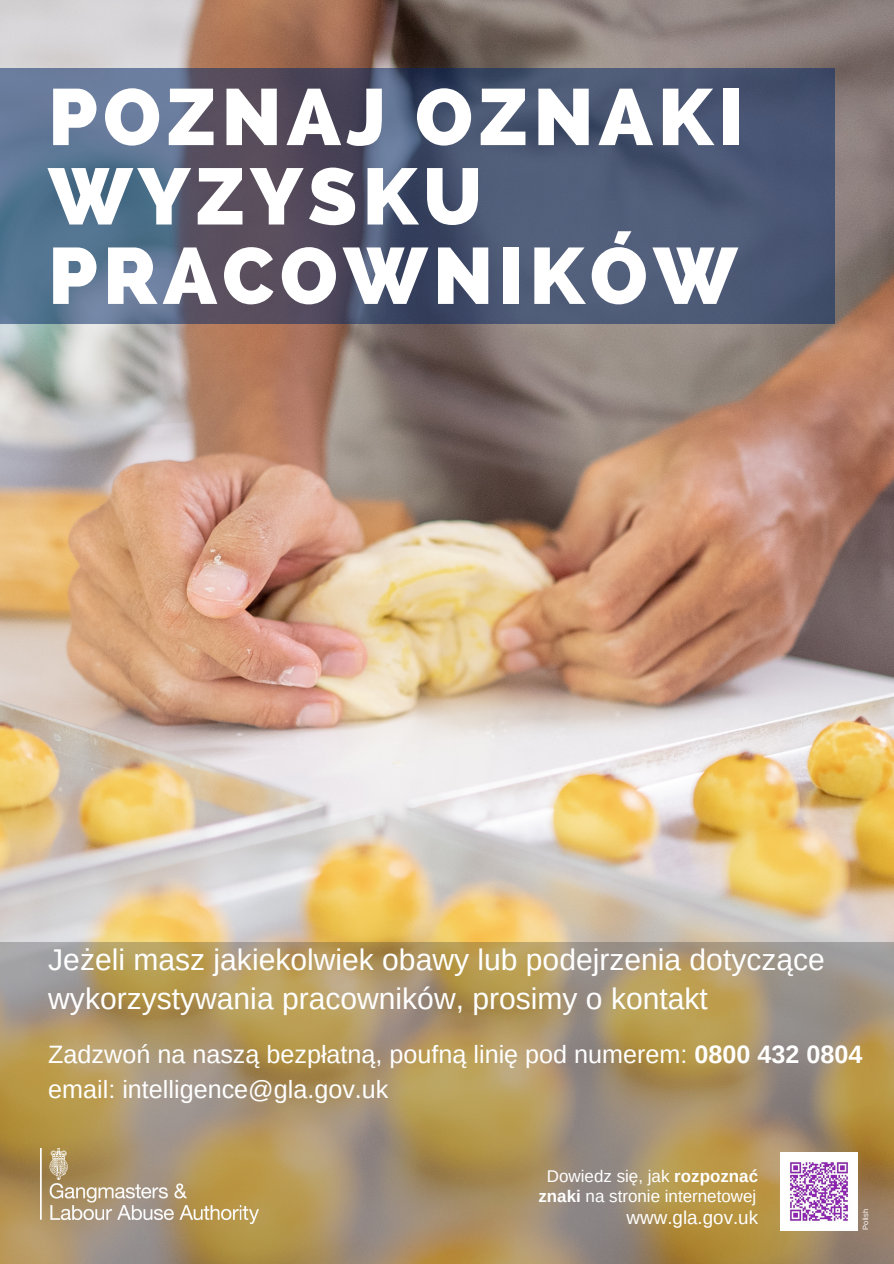
<style>
.page{position:relative;width:894px;height:1264px;background:#fff}
.page>*{position:absolute;margin:0;border:0;box-sizing:border-box;transform-origin:0 0}
.t1{font:800 79.5px/79.3px "Raleway";letter-spacing:.07em;color:#fff}
.t2{font:30px/38.8px "Arimo";color:#fff}
.t3{font:25.2px "Arimo";color:#fff}
.t4{font:18.75px "Arimo";color:#fff}
.t5{font:16.95px/20.2px "Arimo";color:#fff;text-align:center}
.t6{font:7.5px "Arimo";color:#fff}
.s1{font-weight:700}
</style>
<div class="page">
<img style="left:0;top:0;width:893px;height:942px">
<svg style="left:0;top:68px;width:834px;height:255px;background:#4f5a75"></svg>
<svg style="left:0;top:942px;width:893px;height:321px;background:#aa9366"></svg>
<img style="left:41px;top:1148px;width:217px;height:75px">
<img style="left:779px;top:1152px;width:78px;height:77px">
<p class="t1" style="left:48px;top:77px;width:696px">POZNAJ OZNAKI<br>WYZYSKU<br>PRACOWNIKÓW</p>
<p class="t2" style="left:48px;top:940px;width:777px">Jeżeli masz jakiekolwiek obawy lub podejrzenia dotyczące wykorzystywania pracowników, prosimy o kontakt</p>
<p class="t3" style="left:48px;top:1039px;width:815px">Zadzwoń na naszą bezpłatną, poufną linię pod numerem: <span class="s1">0800 432 0804</span></p>
<p class="t3" style="left:48px;top:1074px;width:341px">email: intelligence@gla.gov.uk</p>
<p class="t5" style="left:538px;top:1166px;width:221px">Dowiedz się, jak <span class="s1">rozpoznać znaki</span> na stronie internetowej</p>
<p class="t4" style="left:626px;top:1207px;width:133px">www.gla.gov.uk</p>
<p class="t6" style="left:861px;top:1229px;width:22px;rotate:-90deg">Polish</p>
</div>
